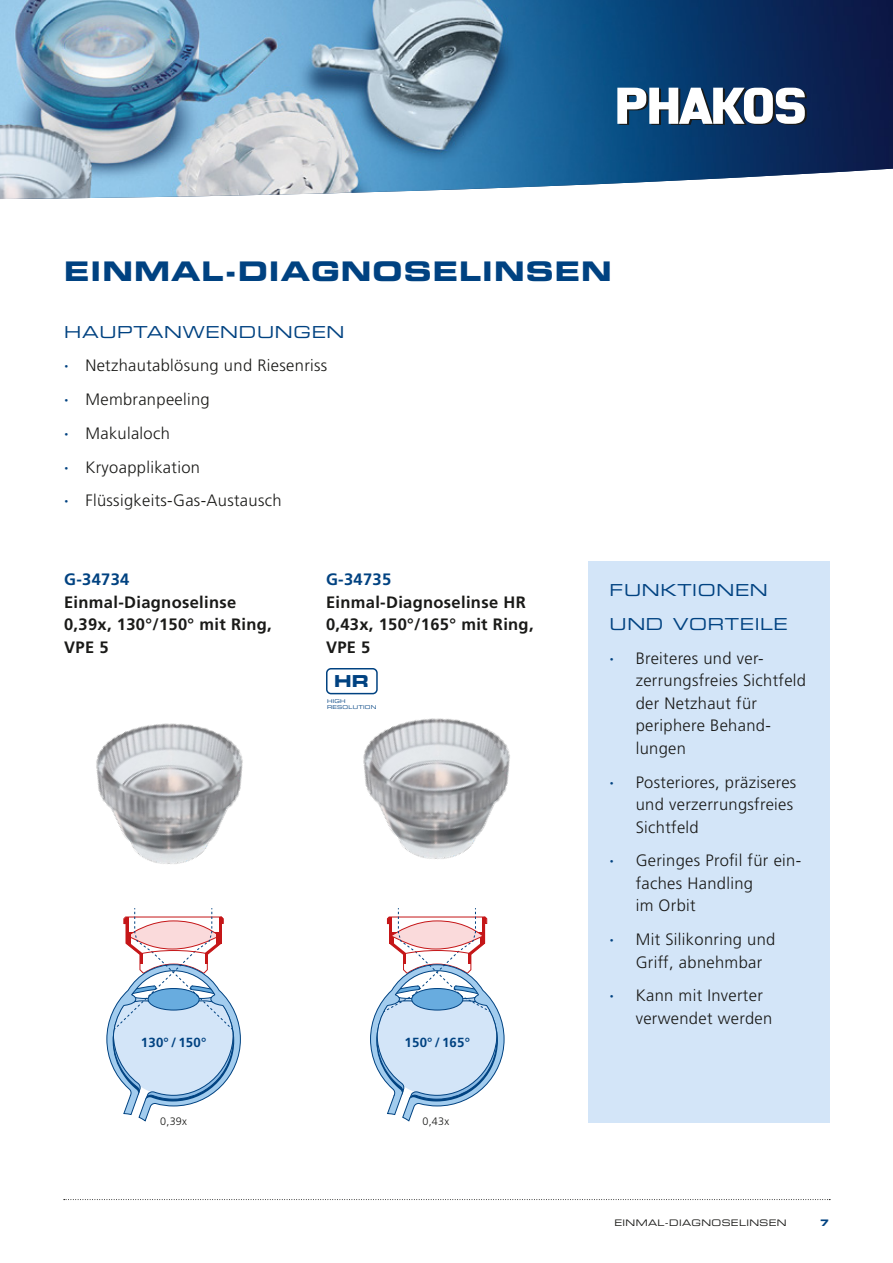
<style>
.page{position:relative;width:893px;height:1263px;background:#fff}
.page>*{position:absolute;margin:0;border:0;box-sizing:border-box;transform-origin:0 0}
.t1{font:27px "Eurostile LT Std Bold Ex 2";letter-spacing:.04em;color:#004281}
.t2{font:300 16.5px/22.5px "Frutiger LT Std";letter-spacing:.02em;color:#1a1a18}
.t3{font:700 16.5px/22.5px "Frutiger LT Std";letter-spacing:.02em;color:#1a1a18}
.t4{font:16.5px/33.8px "Eurostile LT Std Ex 2";letter-spacing:.04em;color:#004281}
.t5{font:700 16.5px "Frutiger LT Std";letter-spacing:.02em;color:#004281}
.t6{font:16.5px "Eurostile LT Std Bold Ex 2";color:#004281}
.t7{font:700 13.2px "Frutiger LT Std";letter-spacing:.02em;color:#004281}
.t8{font:300 10.8px "Frutiger LT Std";letter-spacing:.02em;color:#1a1a18}
.t9{font:9px "Eurostile LT Std Ex 2";letter-spacing:.04em;color:#1a1a18}
.t10{font:9px "Eurostile LT Std Bold Ex 2";color:#004281}
.t11{font:5.25px/6px "Eurostile LT Std Ex 2";letter-spacing:.04em;color:#004281}
.s1{font-weight:700;color:#004281}
</style>
<div class="page">
<img style="left:0;top:0;width:893px;height:199px">
<div style="left:588px;top:561px;width:242px;height:562px;background:#d3e5f8"></div>
<svg style="left:64px;top:1199px;width:766px;height:1px"></svg>
<svg style="left:617px;top:88px;width:190px;height:37px"></svg>
<img style="left:96px;top:723px;width:147px;height:141px">
<img style="left:342px;top:694px;width:168px;height:165px">
<svg style="left:107px;top:908px;width:134px;height:213px"></svg>
<svg style="left:370px;top:908px;width:134px;height:213px"></svg>
<div style="left:326px;top:668px;width:52px;height:26px;border:2px solid #004281;border-radius:4px"></div>
<h1 class="t1" style="left:64px;top:253px;width:549px">EINMAL-DIAGNOSELINSEN</h1>
<p class="t4" style="left:64px;top:314px;width:282px">HAUPTANWENDUNGEN</p>
<p class="t2" style="left:64px;top:349px;width:265px;line-height:33.8px"><span class="s1">·</span> Netzhautablösung und Riesenriss <span class="s1">·</span> Membranpeeling<br><span class="s1">·</span> Makulaloch<br><span class="s1">·</span> Kryoapplikation<br><span class="s1">·</span> Flüssigkeits-Gas-Austausch</p>
<p class="t5" style="left:64px;top:570px;width:67px">G-34734</p>
<p class="t3" style="left:64px;top:591px;width:209px">Einmal-Diagnoselinse<br>0,39x, 130°/150° mit Ring,<br>VPE 5</p>
<p class="t5" style="left:326px;top:570px;width:67px">G-34735</p>
<p class="t3" style="left:326px;top:591px;width:209px">Einmal-Diagnoselinse HR<br>0,43x, 150°/165° mit Ring,<br>VPE 5</p>
<p class="t6" style="left:334px;top:670px;width:36px">HR</p>
<p class="t11" style="left:327px;top:698px;width:51px">HIGH<br>RESOLUTION</p>
<p class="t7" style="left:141px;top:1034px;width:67px">130° / 150°</p>
<p class="t8" style="left:160px;top:1115px;width:28px">0,39x</p>
<p class="t7" style="left:404px;top:1034px;width:67px">150° / 165°</p>
<p class="t8" style="left:422px;top:1115px;width:28px">0,43x</p>
<p class="t4" style="left:609px;top:573px;width:180px">FUNKTIONEN<br>UND VORTEILE</p>
<p class="t2" style="left:636px;top:647px;width:172px;text-indent:-26px"><span class="s1">·</span> Breiteres und ver&shy;zerrungsfreies Sichtfeld der Netzhaut für periphere Behand&shy;lungen</p>
<p class="t2" style="left:636px;top:771px;width:162px;text-indent:-26px"><span class="s1">·</span> Posteriores, präziseres und verzerrungsfreies<br>Sichtfeld</p>
<p class="t2" style="left:636px;top:850px;width:167px;text-indent:-26px"><span class="s1">·</span> Geringes Profil für ein&shy;faches Handling<br>im Orbit</p>
<p class="t2" style="left:636px;top:928px;width:141px;text-indent:-26px"><span class="s1">·</span> Mit Silikonring und<br>Griff, abnehmbar</p>
<p class="t2" style="left:636px;top:985px;width:138px;text-indent:-26px"><span class="s1">·</span> Kann mit Inverter verwendet werden</p>
<p class="t9" style="left:614px;top:1217px;width:174px">EINMAL-DIAGNOSELINSEN</p>
<p class="t10" style="left:820px;top:1217px;width:10px">7</p>
</div>
